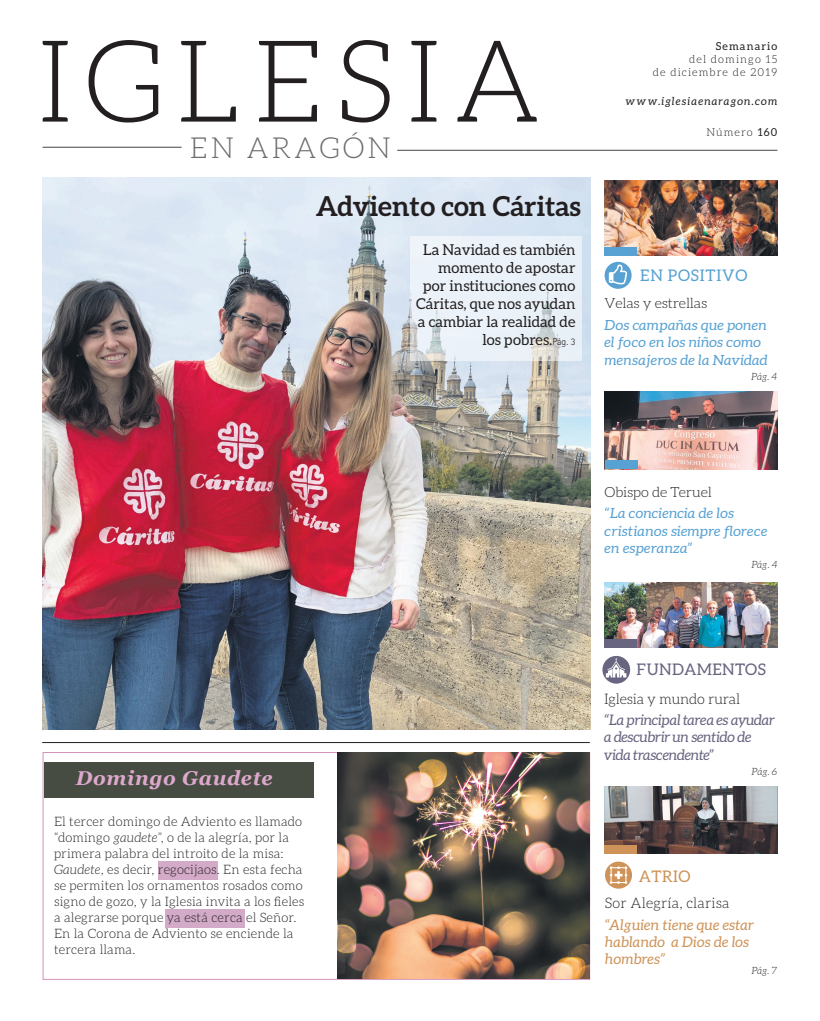
<style>
.page{position:relative;width:820px;height:1021px;background:#fff}
.page>*{position:absolute;margin:0;border:0;box-sizing:border-box;transform-origin:0 0}
.t1{font:300 114px "Aleo";letter-spacing:.1em;color:#231f20}
.t2{font:300 29px "Aleo";letter-spacing:.1em;color:#6c6d70}
.t3{font:700 27.5px "Aleo";color:#231f20}
.t4{font:italic 700 20px "Georgia";letter-spacing:.03em;color:#dda8cc}
.t5{font:16px "Aleo";letter-spacing:.025em;color:#676580}
.t6{font:16px "Aleo";letter-spacing:.05em;color:#58a2d3}
.t7{font:16px "Aleo";letter-spacing:.025em;color:#ce9358}
.t8{font:15px/18px "Aleo";color:#231f20;text-align:right}
.t9{font:italic 14.5px/17.3px "Aleo";letter-spacing:-.02em;color:#676580}
.t10{font:italic 14.5px/17.3px "Aleo";letter-spacing:.01em;color:#ce9358}
.t11{font:300 14.5px "Aleo";letter-spacing:.005em;color:#231f20}
.t12{font:italic 14px/17.3px "Aleo";letter-spacing:.01em;color:#58a2d3;scale:1.04 1}
.t13{font:300 14px "Aleo";letter-spacing:-.01em;color:#231f20;scale:1.04 1}
.t14{font:300 13px/16px "Aleo";letter-spacing:.01em;color:#231f20}
.t15{font:300 11px/13.2px "Aleo";letter-spacing:.1em;color:#231f20;text-align:right}
.t16{font:italic 11px "Aleo";letter-spacing:.1em;color:#231f20}
.t17{font:11px "Aleo";letter-spacing:.1em;color:#231f20}
.t18{font:italic 300 10px "Aleo";letter-spacing:-.01em;color:#231f20}
.s1{font-weight:400}
.s2{font-family:"Rotis Sans Serif";font-weight:300;font-size:10px}
.s3{font-style:italic}
</style>
<div class="page">
<div style="left:165px;top:909px;width:79px;height:18px;background:#d3aac8"></div>
<div style="left:158px;top:861px;width:59px;height:18px;background:#d3aac8"></div>
<div style="left:44px;top:762px;width:269px;height:35px;background:#464c41"></div>
<svg style="left:604px;top:262px;width:27px;height:27px"></svg>
<svg style="left:602px;top:656px;width:28px;height:27px"></svg>
<hr style="left:43px;top:147px;width:138px;height:1px;background:#231f20">
<hr style="left:397px;top:150px;width:380px;height:1px;background:#231f20">
<img style="left:43px;top:177px;width:547px;height:552px">
<img style="left:604px;top:180px;width:173px;height:75px">
<div style="left:604px;top:247px;width:33px;height:8px;background:#58a2d3"></div>
<img style="left:604px;top:786px;width:173px;height:67px">
<div style="left:604px;top:845px;width:33px;height:8px;background:#ce9358"></div>
<img style="left:604px;top:583px;width:173px;height:64px">
<div style="left:604px;top:639px;width:32px;height:8px;background:#676580"></div>
<hr style="left:42px;top:742px;width:547px;height:1px;background:#231f20">
<img style="left:337px;top:753px;width:252px;height:225px">
<svg style="left:605px;top:861px;width:26px;height:27px"></svg>
<img style="left:604px;top:391px;width:173px;height:78px">
<div style="left:604px;top:460px;width:33px;height:9px;background:#58a2d3"></div>
<svg style="left:410px;top:236px;width:171px;height:124px;background:#e8eef4"></svg>
<h1 class="t1" style="left:37px;top:20px;width:505px">IGLESIA</h1>
<h2 class="t2" style="left:190px;top:132px;width:202px">EN ARAGÓN</h2>
<p class="t15" style="left:706px;top:126px;width:73px">Número <span class="s1">160</span></p>
<p class="t17" style="left:715px;top:40px;width:63px">Semanario</p>
<p class="t15" style="left:652px;top:53px;width:126px">del domingo 15<br>de diciembre de 2019</p>
<p class="t16" style="left:625px;top:95px;width:153px">www.iglesiaenaragon.com</p>
<h3 class="t3" style="left:315px;top:190px;width:266px">Adviento con Cáritas</h3>
<p class="t8" style="left:416px;top:240px;width:161px">La Navidad es también momento de apostar por instituciones como<br>Cáritas, que nos ayudan a cambiar la realidad de los pobres.<span class="s2">Pág. 3</span></p>
<p class="t6" style="left:640px;top:266px;width:109px">EN POSITIVO</p>
<p class="t13" style="left:604px;top:296px;width:100px">Velas y estrellas</p>
<p class="t12" style="left:604px;top:316px;width:159px">Dos campañas que ponen el foco en los niños como mensajeros de la Navidad</p>
<p class="t18" style="left:751px;top:370px;width:28px">Pág. 4</p>
<h3 class="t4" style="left:76px;top:763px;width:198px">Domingo Gaudete</h3>
<p class="t14" style="left:54px;top:813px;width:251px">El tercer domingo de Adviento es llamado “domingo <span class="s3">gaudete</span>”, o de la alegría, por la primera palabra del introito de la misa:<br><span class="s3">Gaudete</span>, es decir, regocijaos. En esta fecha se permiten los ornamentos rosados como signo de gozo, y la Iglesia invita a los fieles a alegrarse porque ya está cerca el Señor.<br>En la Corona de Adviento se enciende la tercera llama.</p>
<p class="t13" style="left:604px;top:484px;width:105px">Obispo de Teruel</p>
<p class="t12" style="left:604px;top:504px;width:158px">“La conciencia de los cristianos siempre florece en esperanza”</p>
<p class="t18" style="left:751px;top:559px;width:28px">Pág. 4</p>
<p class="t5" style="left:636px;top:660px;width:131px">FUNDAMENTOS</p>
<p class="t11" style="left:603px;top:690px;width:138px">Iglesia y mundo rural</p>
<p class="t9" style="left:603px;top:711px;width:172px">“La principal tarea es ayudar a descubrir un sentido de vida trascendente”</p>
<p class="t7" style="left:638px;top:867px;width:53px">ATRIO</p>
<p class="t18" style="left:751px;top:765px;width:27px">Pág. 6</p>
<p class="t11" style="left:604px;top:895px;width:126px">Sor Alegría, clarisa</p>
<p class="t10" style="left:604px;top:915px;width:150px">“Alguien tiene que estar hablando a Dios de los hombres”</p>
<p class="t18" style="left:751px;top:965px;width:27px">Pág. 7</p>
</div>
